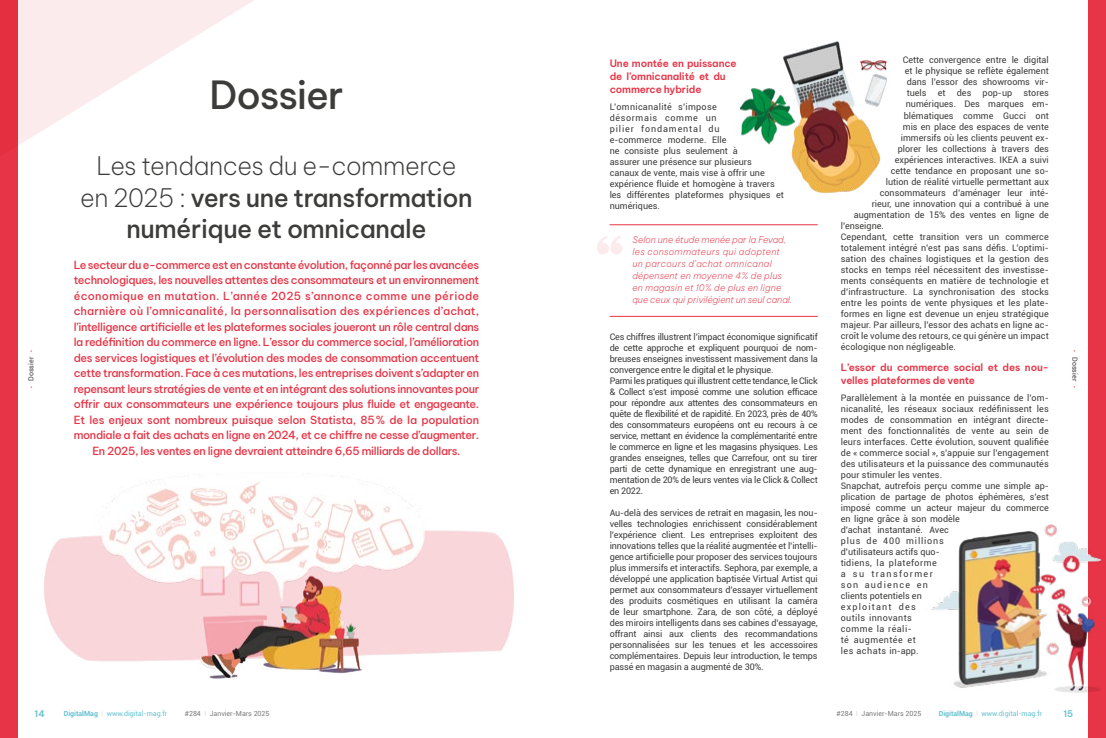
<style>
.page{position:relative;width:1106px;height:738px;background:#fff}
.page>*{position:absolute;margin:0;border:0;box-sizing:border-box;transform-origin:0 0}
.t1{font:500 38px "Be Vietnam Pro";letter-spacing:-.03em;color:#3c3c3b}
.t2{font:500 25px/31px "Be Vietnam Pro";letter-spacing:-.02em;color:#3c3c3b;text-align:center}
.t3{font:500 11px/15.5px "Be Vietnam Pro";letter-spacing:-.03em;color:#e73446;text-align:center}
.t4{font:600 10px/13px "Be Vietnam Pro";letter-spacing:-.015em;color:#e73446}
.t5{font:9px/11px "Roboto";color:#3c3c3b}
.t6{font:9px/11px "Roboto";letter-spacing:-.03em;color:#3c3c3b}
.t7{font:italic 200 9px/12px "Be Vietnam Pro";letter-spacing:.02em;color:#e73446}
.t8{font:600 9px "Be Vietnam Pro";color:#64c0cf}
.t9{font:7px "Roboto";color:#64c0cf}
.t10{font:7px "Roboto";color:#7c7b7b}
.t11{font:7px "Roboto";color:#3c3c3b}
.s1{font-size:5.5px;color:#e73446}
.s2{font-weight:200}
.s3{font-weight:700}
.s4{font-weight:100}
</style>
<div class="page">
<div style="left:1089px;top:0;width:17px;height:737px;background:#e73446"></div>
<div style="left:0;top:0;width:17px;height:737px;background:#e73446"></div>
<hr style="left:609px;top:224px;width:208px;height:1px;background:#e73446">
<hr style="left:609px;top:316px;width:208px;height:1px;background:#e73446">
<img style="left:739px;top:41px;width:148px;height:153px">
<svg style="left:597px;top:236px;width:25px;height:18px"></svg>
<img style="left:932px;top:508px;width:170px;height:206px">
<svg style="left:17px;top:0;width:237px;height:157px"></svg>
<img style="left:44px;top:473px;width:470px;height:206px">
<p class="t11" style="left:26px;top:388px;width:40px;rotate:-90deg"><span class="s1">•</span> Dossier <span class="s1">•</span></p>
<h1 class="t1" style="left:209px;top:63px;width:135px">Dossier</h1>
<h2 class="t2" style="left:80px;top:148px;width:394px"><span class="s2">Les tendances du e-commerce en 2025 :</span> vers une transformation numérique et omnicanale</h2>
<p class="t3" style="left:74px;top:255px;width:407px">Le secteur du e-commerce est en constante évolution, façonné par les avancées technologiques, les nouvelles attentes des consommateurs et un environnement économique en mutation. L’année 2025 s’annonce comme une période charnière où l’omnicanalité, la personnalisation des expériences d’achat, l’intelligence artificielle et les plateformes sociales joueront un rôle central dans la redéfinition du commerce en ligne. L’essor du commerce social, l’amélioration des services logistiques et l’évolution des modes de consommation accentuent cette transformation. Face à ces mutations, les entreprises doivent s’adapter en repensant leurs stratégies de vente et en intégrant des solutions innovantes pour offrir aux consommateurs une expérience toujours plus fluide et engageante.<br>Et les enjeux sont nombreux puisque selon Statista, 85% de la population mondiale a fait des achats en ligne en 2024, et ce chiffre ne cesse d’augmenter.<br>En 2025, les ventes en ligne devraient atteindre 6,65 milliards de dollars.</p>
<p class="t4" style="left:609px;top:55px;width:129px">Une montée en puissance de l’omnicanalité et du commerce hybride</p>
<p class="t5" style="left:609px;top:100px;width:175px">L’omnicanalité s’impose<br>désormais comme un<br>pilier fondamental du<br>e-commerce moderne. Elle<br>ne consiste plus seulement à<br>assurer une présence sur plusieurs<br>canaux de vente, mais vise à offrir une expérience fluide et homogène à travers les différentes plateformes physiques et numériques.</p>
<p class="t7" style="left:632px;top:233px;width:161px">Selon une étude menée par la Fevad, les consommateurs qui adoptent un parcours d’achat omnicanal dépensent en moyenne 4% de plus en magasin et 10% de plus en ligne que ceux qui privilégient un seul canal.</p>
<p class="t6" style="left:609px;top:330px;width:209px">Ces chiffres illustrent l’impact économique significatif de cette approche et expliquent pourquoi de nom&shy;breuses enseignes investissent massivement dans la convergence entre le digital et le physique.<br>Parmi les pratiques qui illustrent cette tendance, le Click &amp; Collect s’est imposé comme une solution efficace pour répondre aux attentes des consommateurs en quête de flexibilité et de rapidité. En 2023, près de 40% des consommateurs européens ont eu recours à ce service, mettant en évidence la complémentarité entre le commerce en ligne et les magasins physiques. Les grandes enseignes, telles que Carrefour, ont su tirer parti de cette dynamique en enregistrant une aug&shy;mentation de 20% de leurs ventes via le Click &amp; Collect en 2022.</p>
<p class="t5" style="left:609px;top:506px;width:209px;text-align:justify">Au-delà des services de retrait en magasin, les nou&shy;velles technologies enrichissent considérablement l’expérience client. Les entreprises exploitent des innovations telles que la réalité augmentée et l’intelli&shy;gence artificielle pour proposer des services toujours plus immersifs et interactifs. Sephora, par exemple, a développé une application baptisée Virtual Artist qui permet aux consommateurs d’essayer virtuellement des produits cosmétiques en utilisant la caméra de leur smartphone. Zara, de son côté, a déployé des miroirs intelligents dans ses cabines d’essayage, offrant ainsi aux clients des recommandations personnalisées sur les tenues et les accessoires complémentaires. Depuis leur introduction, le temps passé en magasin a augmenté de 30%.</p>
<p class="t5" style="left:902px;top:54px;width:147px">Cette convergence entre le digital</p>
<p class="t5" style="left:904px;top:65px;width:145px">et le physique se reflète également</p>
<p class="t5" style="left:906px;top:76px;width:144px">dans l’essor des showrooms vir-</p>
<p class="t5" style="left:906px;top:87px;width:143px">tuels et des pop-up stores</p>
<p class="t5" style="left:905px;top:98px;width:144px">numériques. Des marques em-</p>
<p class="t5" style="left:903px;top:109px;width:146px">blématiques comme Gucci ont</p>
<p class="t5" style="left:902px;top:120px;width:147px">mis en place des espaces de vente</p>
<p class="t5" style="left:900px;top:131px;width:149px">immersifs où les clients peuvent ex-</p>
<p class="t5" style="left:897px;top:142px;width:152px">plorer les collections à travers des</p>
<p class="t5" style="left:894px;top:153px;width:156px">expériences interactives. IKEA a suivi</p>
<p class="t5" style="left:890px;top:164px;width:159px">cette tendance en proposant une so-</p>
<p class="t5" style="left:885px;top:175px;width:164px">lution de réalité virtuelle permettant aux</p>
<p class="t5" style="left:879px;top:186px;width:171px">consommateurs d’aménager leur inté-</p>
<p class="t5" style="left:871px;top:197px;width:178px">rieur, une innovation qui a contribué à une</p>
<p class="t5" style="left:853px;top:208px;width:196px">augmentation de 15% des ventes en ligne de</p>
<p class="t5" style="left:840px;top:219px;width:45px">l’enseigne.</p>
<p class="t5" style="left:840px;top:230px;width:209px">Cependant, cette transition vers un commerce</p>
<p class="t5" style="left:840px;top:241px;width:209px">totalement intégré n’est pas sans défis. L’optimi-</p>
<p class="t5" style="left:840px;top:252px;width:209px">sation des chaînes logistiques et la gestion des</p>
<p class="t5" style="left:840px;top:263px;width:209px">stocks en temps réel nécessitent des investisse-</p>
<p class="t5" style="left:840px;top:274px;width:209px">ments conséquents en matière de technologie et</p>
<p class="t5" style="left:840px;top:285px;width:209px">d’infrastructure. La synchronisation des stocks</p>
<p class="t5" style="left:840px;top:296px;width:209px">entre les points de vente physiques et les plate-</p>
<p class="t5" style="left:840px;top:307px;width:209px">formes en ligne est devenue un enjeu stratégique</p>
<p class="t5" style="left:840px;top:318px;width:209px">majeur. Par ailleurs, l’essor des achats en ligne ac-</p>
<p class="t5" style="left:840px;top:329px;width:209px">croît le volume des retours, ce qui génère un impact</p>
<p class="t5" style="left:840px;top:340px;width:117px">écologique non négligeable.</p>
<p class="t4" style="left:840px;top:360px;width:209px">L’essor du commerce social et des nou&shy;velles plateformes de vente</p>
<p class="t5" style="left:840px;top:392px;width:209px">Parallèlement à la montée en puissance de l’om&shy;nicanalité, les réseaux sociaux redéfinissent les modes de consommation en intégrant directe&shy;ment des fonctionnalités de vente au sein de leurs interfaces. Cette évolution, souvent qualifiée de « commerce social », s’appuie sur l’engagement des utilisateurs et la puissance des communautés pour stimuler les ventes.<br>Snapchat, autrefois perçu comme une simple ap&shy;plication de partage de photos éphémères, s’est imposé comme un acteur majeur du commerce en ligne grâce à son modèle<br>d’achat instantané. Avec<br>plus de 400 millions<br>d’utilisateurs actifs quo-<br>tidiens, la plateforme<br>a su transformer<br>son audience en<br>clients potentiels en<br>exploitant des<br>outils innovants<br>comme la réali-<br>té augmentée et<br>les achats in-app.</p>
<p class="t11" style="left:1079px;top:349px;width:40px;rotate:90deg"><span class="s1">•</span> Dossier <span class="s1">•</span></p>
<p class="t8" style="left:35px;top:705px;width:12px">14</p>
<p class="t9" style="left:64px;top:707px;width:105px"><span class="s3">DigitalMag</span> <span class="s4">I</span> www.digital-mag.fr</p>
<p class="t10" style="left:185px;top:707px;width:86px">#284 <span class="s4">I</span> Janvier-Mars 2025</p>
<p class="t10" style="left:836px;top:707px;width:86px">#284 <span class="s4">I</span> Janvier-Mars 2025</p>
<p class="t9" style="left:938px;top:707px;width:105px"><span class="s3">DigitalMag</span> <span class="s4">I</span> www.digital-mag.fr</p>
<p class="t8" style="left:1063px;top:705px;width:11px">15</p>
</div>
